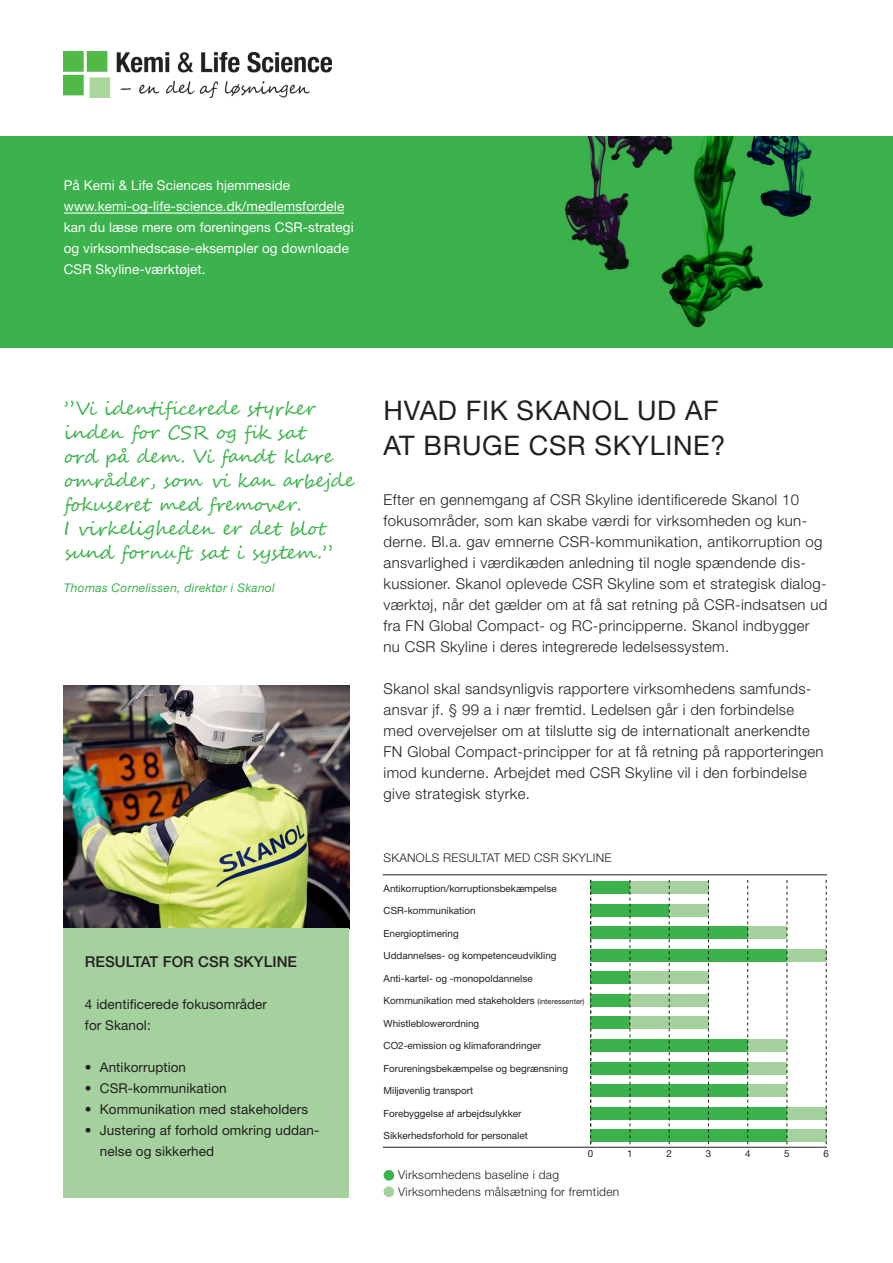
<style>
.page{position:relative;width:893px;height:1263px;background:#fff}
.page>*{position:absolute;margin:0;border:0;box-sizing:border-box;transform-origin:0 0}
.t1{font:27px/34.5px "Helvetica Neue LT Std";letter-spacing:.025em;color:#231f20}
.t2{font:18.75px/24px "Segoe Script";color:#3bb24c}
.t3{font:300 15px/21px "Helvetica Neue LT Std";letter-spacing:.02em;color:#231f20}
.t4{font:500 15px "Helvetica Neue LT Std";letter-spacing:.005em;color:#231f20}
.t5{font:13.5px/21px "Helvetica Neue LT Std";letter-spacing:.005em;color:#fff}
.t6{font:13.5px/21px "Helvetica Neue LT Std";letter-spacing:.005em;color:#231f20}
.t7{font:300 12px/16.5px "Helvetica Neue LT Std";letter-spacing:.02em;color:#231f20}
.t8{font:italic 12px "Helvetica Neue LT Std";letter-spacing:.02em;color:#3bb24c}
.t9{font:9.9px "Helvetica Neue LT Std";color:#231f20}
.t10{font:9.75px "Helvetica Neue LT Std";color:#231f20}
.s1{font-size:7.5px}
</style>
<div class="page">
<div style="left:0;top:136px;width:893px;height:211px;background:#3bb24c"></div>
<img style="left:64px;top:51px;width:268px;height:47px">
<img style="left:556px;top:136px;width:295px;height:212px">
<hr style="left:64px;top:212px;width:280px;height:2px;background:#fff">
<img style="left:64px;top:685px;width:285px;height:243px">
<div style="left:64px;top:928px;width:285px;height:270px;background:#a4d19d"></div>
<hr style="left:383px;top:1147px;width:444px;height:1px;background:#231f20">
<hr style="left:383px;top:875px;width:444px;height:1px;background:#231f20">
<div style="left:630px;top:881px;width:78px;height:13px;background:#a4d19d"></div>
<div style="left:669px;top:904px;width:39px;height:12px;background:#a4d19d"></div>
<div style="left:748px;top:926px;width:39px;height:13px;background:#a4d19d"></div>
<div style="left:787px;top:949px;width:39px;height:13px;background:#a4d19d"></div>
<div style="left:630px;top:971px;width:78px;height:13px;background:#a4d19d"></div>
<div style="left:630px;top:994px;width:78px;height:13px;background:#a4d19d"></div>
<div style="left:630px;top:1016px;width:78px;height:13px;background:#a4d19d"></div>
<div style="left:748px;top:1039px;width:39px;height:13px;background:#a4d19d"></div>
<div style="left:748px;top:1062px;width:39px;height:12px;background:#a4d19d"></div>
<div style="left:748px;top:1084px;width:39px;height:13px;background:#a4d19d"></div>
<div style="left:787px;top:1107px;width:39px;height:12px;background:#a4d19d"></div>
<div style="left:787px;top:1129px;width:39px;height:13px;background:#a4d19d"></div>
<div style="left:591px;top:881px;width:39px;height:13px;background:#3bb24c"></div>
<div style="left:591px;top:904px;width:78px;height:12px;background:#3bb24c"></div>
<div style="left:591px;top:926px;width:157px;height:13px;background:#3bb24c"></div>
<div style="left:591px;top:949px;width:196px;height:13px;background:#3bb24c"></div>
<div style="left:591px;top:971px;width:39px;height:13px;background:#3bb24c"></div>
<div style="left:591px;top:994px;width:39px;height:13px;background:#3bb24c"></div>
<div style="left:591px;top:1016px;width:39px;height:13px;background:#3bb24c"></div>
<div style="left:591px;top:1039px;width:157px;height:13px;background:#3bb24c"></div>
<div style="left:591px;top:1062px;width:157px;height:12px;background:#3bb24c"></div>
<div style="left:591px;top:1084px;width:157px;height:13px;background:#3bb24c"></div>
<div style="left:591px;top:1107px;width:196px;height:12px;background:#3bb24c"></div>
<div style="left:591px;top:1129px;width:196px;height:13px;background:#3bb24c"></div>
<svg style="left:590px;top:879px;width:7px;height:265px"></svg>
<svg style="left:630px;top:879px;width:1px;height:265px"></svg>
<svg style="left:669px;top:879px;width:1px;height:265px"></svg>
<svg style="left:708px;top:879px;width:1px;height:265px"></svg>
<svg style="left:747px;top:879px;width:1px;height:265px"></svg>
<svg style="left:787px;top:879px;width:1px;height:265px"></svg>
<svg style="left:826px;top:879px;width:1px;height:265px"></svg>
<div style="left:384px;top:1170px;width:10px;height:10px;background:#3bb24c;border-radius:50%"></div>
<div style="left:384px;top:1186px;width:10px;height:11px;background:#a4d19d;border-radius:50%"></div>
<p class="t5" style="left:64px;top:174px;width:291px">På Kemi &amp; Life Sciences hjemmeside www.kemi-og-life-science.dk/medlemsfordele kan du læse mere om foreningens CSR-strategi og virksomhedscase-eksempler og downloade CSR Skyline-værktøjet.</p>
<p class="t2" style="left:64px;top:396px;width:292px">”Vi identificerede styrker inden for CSR og fik sat<br>ord på dem. Vi fandt klare områder, som vi kan arbejde fokuseret med fremover.<br>I virkeligheden er det blot sund fornuft sat i system.”</p>
<p class="t8" style="left:64px;top:580px;width:212px">Thomas Cornelissen, direktør i Skanol</p>
<p class="t4" style="left:85px;top:952px;width:214px">RESULTAT FOR CSR SKYLINE</p>
<p class="t6" style="left:85px;top:993px;width:184px">4 identificerede fokusområder for Skanol:</p>
<p class="t6" style="left:85px;top:1056px;width:103px">• Antikorruption</p>
<p class="t6" style="left:85px;top:1077px;width:143px">• CSR-kommunikation</p>
<p class="t6" style="left:85px;top:1098px;width:225px">• Kommunikation med stakeholders</p>
<p class="t6" style="left:100px;top:1119px;width:221px;text-indent:-15px">• Justering af forhold omkring uddan&shy;nelse og sikkerhed</p>
<h1 class="t1" style="left:384px;top:393px;width:343px">HVAD FIK SKANOL UD AF<br>AT BRUGE CSR SKYLINE?</h1>
<p class="t3" style="left:384px;top:489px;width:445px">Efter en gennemgang af CSR Skyline identificerede Skanol 10 fokusområder, som kan skabe værdi for virksomheden og kun&shy;derne. Bl.a. gav emnerne CSR-kommunikation, antikorruption og ansvarlighed i værdikæden anledning til nogle spændende dis&shy;kussioner. Skanol oplevede CSR Skyline som et strategisk dialog-- værktøj, når det gælder om at få sat retning på CSR-indsatsen ud fra FN Global Compact- og RC-principperne. Skanol indbygger nu CSR Skyline i deres integrerede ledelsessystem.</p>
<p class="t3" style="left:384px;top:678px;width:442px">Skanol skal sandsynligvis rapportere virksomhedens samfunds&shy;ansvar jf. § 99 a i nær fremtid. Ledelsen går i den forbindelse med overvejelser om at tilslutte sig de internationalt anerkendte FN Global Compact-principper for at få retning på rapporteringen imod kunderne. Arbejdet med CSR Skyline vil i den forbindelse give strategisk styrke.</p>
<p class="t7" style="left:384px;top:849px;width:229px">SKANOLS RESULTAT MED CSR SKYLINE</p>
<p class="t9" style="left:384px;top:882px;width:175px">Antikorruption/korruptionsbekæmpelse</p>
<p class="t9" style="left:384px;top:905px;width:94px">CSR-kommunikation</p>
<p class="t9" style="left:384px;top:927px;width:77px">Energioptimering</p>
<p class="t9" style="left:384px;top:950px;width:174px">Uddannelses- og kompetenceudvikling</p>
<p class="t9" style="left:384px;top:972px;width:151px">Anti-kartel- og -monopoldannelse</p>
<p class="t9" style="left:384px;top:995px;width:202px">Kommunikation med stakeholders <span class="s1">(interessenter)</span></p>
<p class="t9" style="left:384px;top:1017px;width:97px">Whistleblowerordning</p>
<p class="t9" style="left:384px;top:1040px;width:159px">CO2-emission og klimaforandringer</p>
<p class="t9" style="left:384px;top:1062px;width:186px">Forureningsbekæmpelse og begrænsning</p>
<p class="t9" style="left:384px;top:1085px;width:91px">Miljøvenlig transport</p>
<p class="t9" style="left:384px;top:1107px;width:139px">Forebyggelse af arbejdsulykker</p>
<p class="t9" style="left:384px;top:1130px;width:146px">Sikkerhedsforhold for personalet</p>
<p class="t10" style="left:588px;top:1147px;width:7px">0</p>
<p class="t10" style="left:627px;top:1147px;width:7px">1</p>
<p class="t10" style="left:666px;top:1147px;width:7px">2</p>
<p class="t10" style="left:706px;top:1147px;width:7px">3</p>
<p class="t10" style="left:745px;top:1147px;width:7px">4</p>
<p class="t10" style="left:784px;top:1147px;width:7px">5</p>
<p class="t10" style="left:823px;top:1147px;width:7px">6</p>
<p class="t7" style="left:398px;top:1166px;width:223px">Virksomhedens baseline i dag<br>Virksomhedens målsætning for fremtiden</p>
</div>
